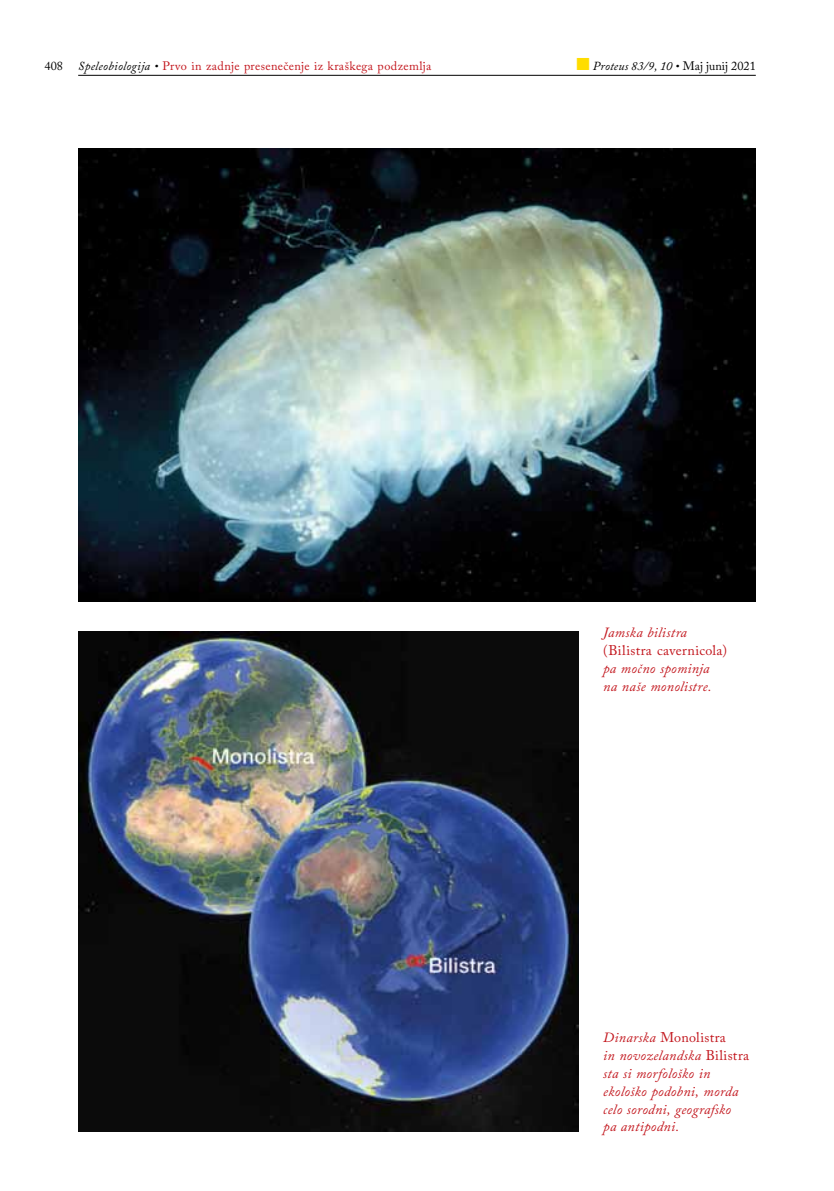
<style>
.page{position:relative;width:834px;height:1191px;background:#fff}
.page>*{position:absolute;margin:0;border:0;box-sizing:border-box;transform-origin:0 0}
.t1{font:italic 14px/17.8px "Adobe Caslon Pro";letter-spacing:.02em;color:#c2151c}
.t2{font:14px "Adobe Caslon Pro";letter-spacing:.025em;color:#c2151c}
.t3{font:12.25px "Adobe Caslon Pro";letter-spacing:.03em;color:#c2151c}
.t4{font:italic 12.25px "Adobe Caslon Pro";letter-spacing:.015em;color:#000}
.s1{color:#000}
.s2{font-style:italic;color:#000}
.s3{color:#fd0}
.s4{font-style:normal}
</style>
<div class="page">
<hr style="left:78px;top:75px;width:677px;height:1px;background:#000">
<img style="left:78px;top:149px;width:677px;height:453px">
<img style="left:78px;top:631px;width:500px;height:500px">
<p class="t3" style="left:45px;top:59px;width:388px"><span class="s1">408</span> <span class="s2">Speleobiologija •</span> Prvo in zadnje presenečenje iz kraškega podzemlja</p>
<p class="t4" style="left:576px;top:59px;width:181px"><span class="s3">■</span> Proteus 83/9, 10 • <span class="s4">Maj junij 2021</span></p>
<p class="t1" style="left:603px;top:623px;width:85px">Jamska bilistra</p>
<p class="t2" style="left:603px;top:642px;width:125px">(Bilistra cavernicola)</p>
<p class="t1" style="left:603px;top:659px;width:110px">pa močno spominja na naše monolistre.</p>
<p class="t1" style="left:603px;top:1028px;width:147px">Dinarska <span class="s4">Monolistra<br></span>in novozelandska <span class="s4">Bilistra </span>sta si morfološko in ekološko podobni, morda celo sorodni, geografsko<br>pa antipodni.</p>
</div>
